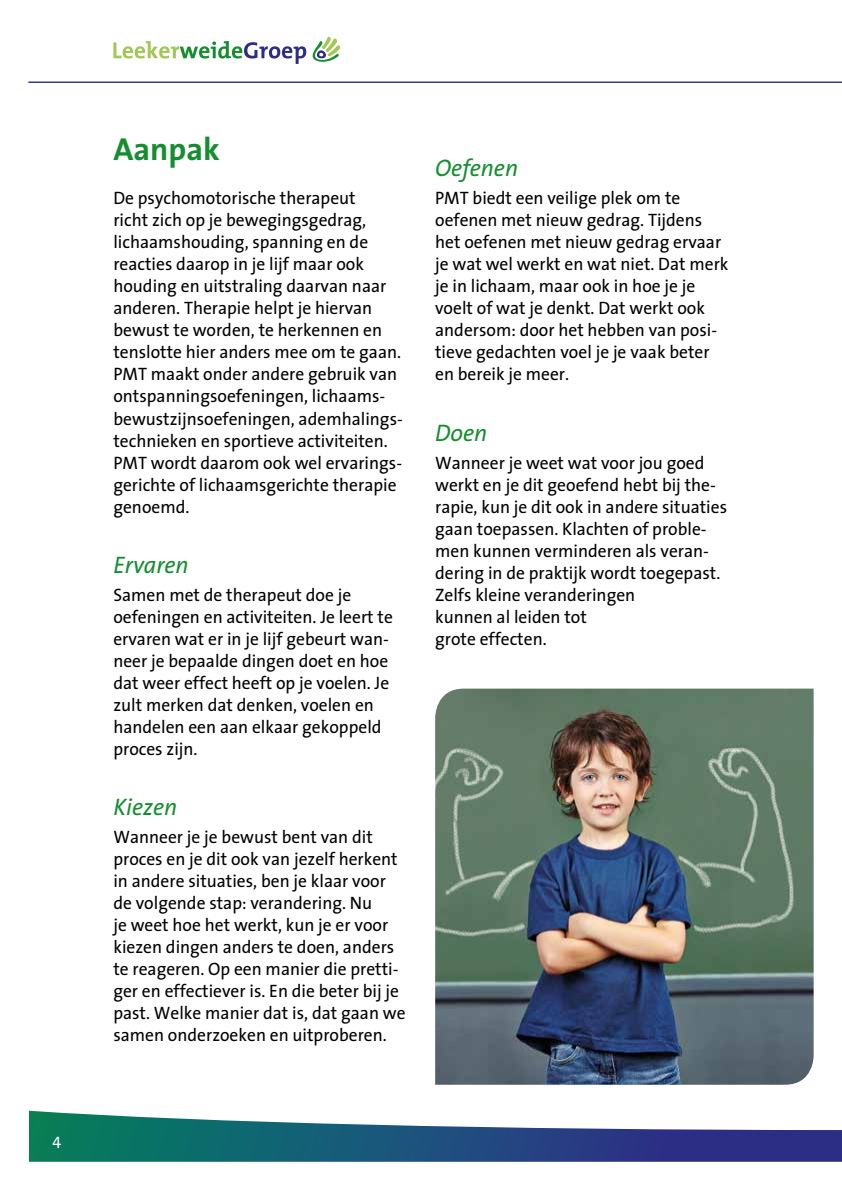
<style>
.page{position:relative;width:842px;height:1191px;background:#fff}
.page>*{position:absolute;margin:0;border:0;box-sizing:border-box;transform-origin:0 0}
.t1{font:700 32px "The Sans";color:#158e30}
.t2{font:italic 24px "The Sans";color:#158e30}
.t3{font:18px/22px "The Sans";color:#000}
.t4{font:16px "The Sans";color:#fff}
</style>
<div class="page">
<img style="left:435px;top:688px;width:379px;height:396px">
<svg style="left:29px;top:1110px;width:812px;height:51px"></svg>
<svg style="left:841px;top:1130px;width:1px;height:31px"></svg>
<hr style="left:28px;top:81px;width:814px;height:2px;background:#2c2d85">
<svg style="left:312px;top:37px;width:28px;height:25px"></svg>
<svg style="left:113px;top:41px;width:193px;height:23px"></svg>
<p class="t4" style="left:52px;top:1126px;width:10px">4</p>
<h1 class="t1" style="left:113px;top:123px;width:108px">Aanpak</h1>
<p class="t3" style="left:113px;top:187px;width:289px">De psychomotorische therapeut<br>richt zich op je bewegingsgedrag, lichaamshouding, spanning en de reacties daarop in je lijf maar ook houding en uitstraling daarvan naar anderen. Therapie helpt je hiervan bewust te worden, te herkennen en tenslotte hier anders mee om te gaan.<br>PMT</p>
<p class="t3" style="left:113px;top:363px;width:291px;text-indent:37px">maakt onder andere gebruik van ontspanningsoefeningen, lichaams&shy;bewustzijnsoefeningen, ademhalings&shy;technieken en sportieve activiteiten.<br>PMT</p>
<p class="t3" style="left:113px;top:451px;width:290px;text-indent:37px">wordt daarom ook wel ervarings&shy;gerichte of lichaamsgerichte therapie genoemd.</p>
<h2 class="t2" style="left:113px;top:544px;width:77px">Ervaren</h2>
<p class="t3" style="left:113px;top:583px;width:281px">Samen met de therapeut doe je oefeningen en activiteiten. Je leert te ervaren wat er in je lijf gebeurt wan&shy;neer je bepaalde dingen doet en hoe dat weer effect heeft op je voelen. Je zult merken dat denken, voelen en handelen een aan elkaar gekoppeld proces zijn.</p>
<h2 class="t2" style="left:113px;top:786px;width:65px">Kiezen</h2>
<p class="t3" style="left:113px;top:825px;width:294px">Wanneer je je bewust bent van dit proces en je dit ook van jezelf herkent in andere situaties, ben je klaar voor de volgende stap: verandering. N u<br>je weet hoe het werkt, kun je er voor kiezen dingen anders te doen, anders te reageren. Op een manier die pretti&shy;ger en effectiever is. En die beter bij je past. Welke manier dat is, dat gaan we samen onderzoeken en uitproberen.</p>
<h2 class="t2" style="left:435px;top:148px;width:85px">Oefenen</h2>
<p class="t3" style="left:435px;top:187px;width:12px">PMT</p>
<p class="t3" style="left:435px;top:187px;width:295px;text-indent:37px">biedt een veilige plek om te oefenen met nieuw gedrag. Tijdens het oefenen met nieuw gedrag ervaar je wat wel werkt en wat niet. Dat merk je in lichaam, maar ook in hoe je je voelt of wat je denkt. Dat werkt ook andersom: door het hebben van posi&shy;tieve gedachten voel je je vaak beter en bereik je meer.</p>
<h2 class="t2" style="left:435px;top:412px;width:54px">Doen</h2>
<p class="t3" style="left:435px;top:451px;width:293px">Wanneer je weet wat voor jou goed werkt en je dit geoefend hebt bij the&shy;rapie, kun je dit ook in andere situaties gaan toepassen. Klachten of proble&shy;men kunnen verminderen als veran&shy;dering in de praktijk wordt toegepast.<br>Zelfs kleine veranderingen<br>kunnen al leiden tot<br>grote effecten.</p>
</div>
